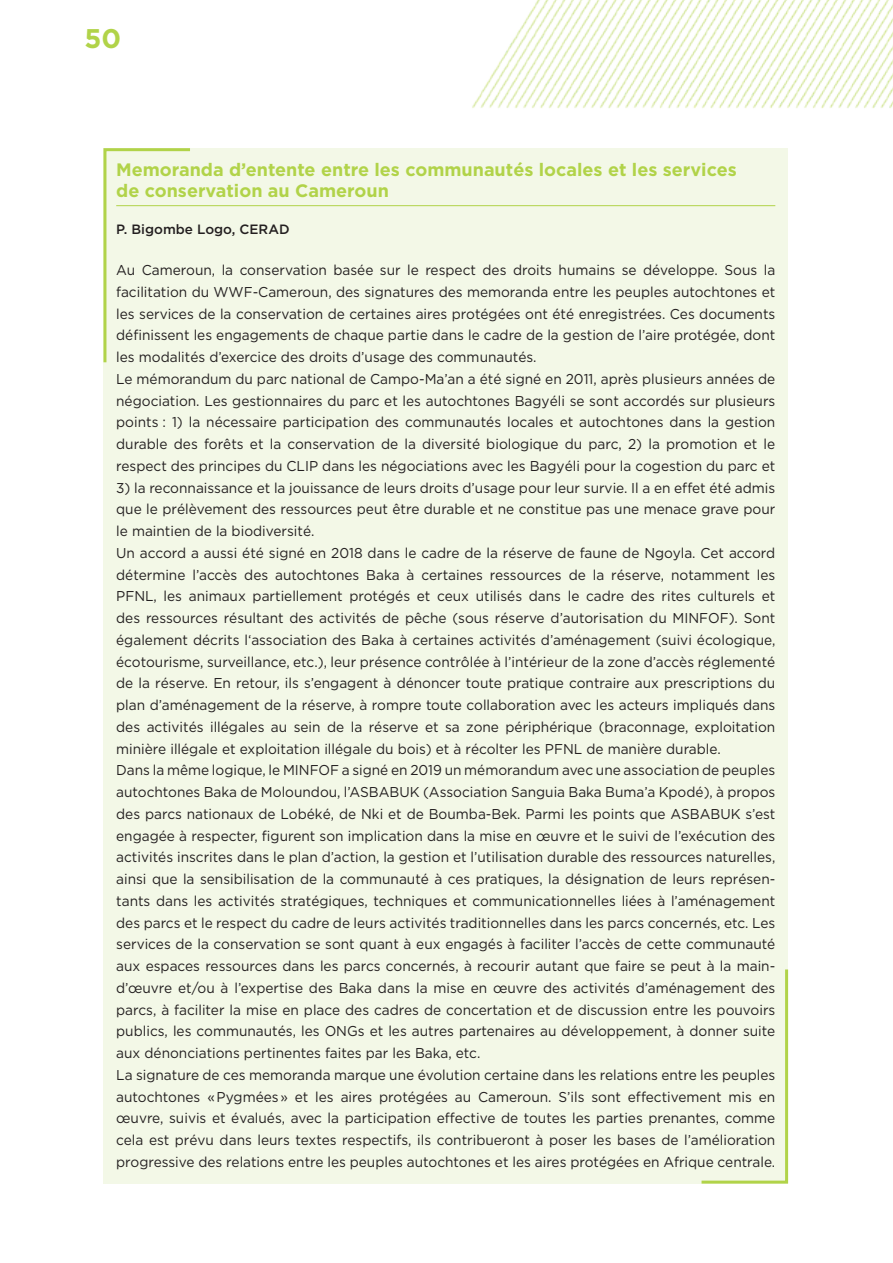
<style>
.page{position:relative;width:893px;height:1263px;background:#fff}
.page>*{position:absolute;margin:0;border:0;box-sizing:border-box;transform-origin:0 0}
.t1{font:700 27px "Gotham HTF";color:#b1d349}
.t2{font:700 18px/21px "Gotham HTF";color:#b1d349}
.t3{font:14.25px/21.8px "Gotham HTF";color:#231f20;scale:.96 1}
.t4{font:500 13.5px "Gotham HTF";color:#231f20}
</style>
<div class="page">
<img style="left:472px;top:0;width:421px;height:109px">
<div style="left:103px;top:148px;width:685px;height:1035px;background:#f3f8e7"></div>
<hr style="left:116px;top:205px;width:659px;height:1px;background:#b1d349">
<svg style="left:103px;top:148px;width:90px;height:215px"></svg>
<svg style="left:698px;top:969px;width:91px;height:215px"></svg>
<h1 class="t1" style="left:84px;top:23px;width:38px">50</h1>
<p class="t2" style="left:116px;top:158px;width:622px">Memoranda d’entente entre les communautés locales et les services de conservation au Cameroun</p>
<p class="t4" style="left:116px;top:222px;width:175px">P. Bigombe Logo, CERAD</p>
<p class="t3" style="left:116px;top:259px;width:688px">Au Cameroun, la conservation basée sur le respect des droits humains se développe. Sous la facilitation du WWF-Cameroun, des signatures des memoranda entre les peuples autochtones et les services de la conservation de certaines aires protégées ont été enregistrées. Ces documents définissent les engagements de chaque partie dans le cadre de la gestion de l’aire protégée, dont les modalités d’exercice des droits d’usage des communautés.<br>Le mémorandum du parc national de Campo-Ma’an a été signé en 2011, après plusieurs années de négociation. Les gestionnaires du parc et les autochtones Bagyéli se sont accordés sur plusieurs points : 1) la nécessaire participation des communautés locales et autochtones dans la gestion durable des forêts et la conservation de la diversité biologique du parc, 2) la promotion et le respect des principes du CLIP dans les négociations avec les Bagyéli pour la cogestion du parc et</p>
<p class="t3" style="left:116px;top:476px;width:688px">3) la reconnaissance et la jouissance de leurs droits d’usage pour leur survie. Il a en effet été admis que le prélèvement des ressources peut être durable et ne constitue pas une menace grave pour le maintien de la biodiversité.<br>Un accord a aussi été signé en 2018 dans le cadre de la réserve de faune de Ngoyla. Cet accord détermine l’accès des autochtones Baka à certaines ressources de la réserve, notamment les PFNL, les animaux partiellement protégés et ceux utilisés dans le cadre des rites culturels et des ressources résultant des activités de pêche (sous réserve d’autorisation du MINFOF). Sont également décrits l‘association des Baka à certaines activités d’aménagement (suivi écologique, écotourisme, surveillance, etc.), leur présence contrôlée à l’intérieur de la zone d’accès réglementé de la réserve. En retour, ils s’engagent à dénoncer toute pratique contraire aux prescriptions du plan d’aménagement de la réserve, à rompre toute collaboration avec les acteurs impliqués dans des activités illégales au sein de la réserve et sa zone périphérique (braconnage, exploitation minière illégale et exploitation illégale du bois) et à récolter les PFNL de manière durable.<br>Dans la même logique, le MINFOF a signé en 2019 un mémorandum avec une association de peuples autochtones Baka de Moloundou, l’ASBABUK (Association Sanguia Baka Buma’a Kpodé), à propos des parcs nationaux de Lobéké, de Nki et de Boumba-Bek. Parmi les points que ASBABUK s’est engagée à respecter, figurent son implication dans la mise en œuvre et le suivi de l’exécution des activités inscrites dans le plan d’action, la gestion et l’utilisation durable des ressources naturelles, ainsi que la sensibilisation de la communauté à ces pratiques, la désignation de leurs représen&shy;tants dans les activités stratégiques, techniques et communicationnelles liées à l’aménagement des parcs et le respect du cadre de leurs activités traditionnelles dans les parcs concernés, etc. Les services de la conservation se sont quant à eux engagés à faciliter l’accès de cette communauté aux espaces ressources dans les parcs concernés, à recourir autant que faire se peut à la main&shy;d’œuvre et/ou à l’expertise des Baka dans la mise en œuvre des activités d’aménagement des parcs, à faciliter la mise en place des cadres de concertation et de discussion entre les pouvoirs publics, les communautés, les ONGs et les autres partenaires au développement, à donner suite aux dénonciations pertinentes faites par les Baka, etc.<br>La signature de ces memoranda marque une évolution certaine dans les relations entre les peuples autochtones «Pygmées» et les aires protégées au Cameroun. S’ils sont effectivement mis en œuvre, suivis et évalués, avec la participation effective de toutes les parties prenantes, comme cela est prévu dans leurs textes respectifs, ils contribueront à poser les bases de l’amélioration progressive des relations entre les peuples autochtones et les aires protégées en Afrique centrale.</p>
</div>
